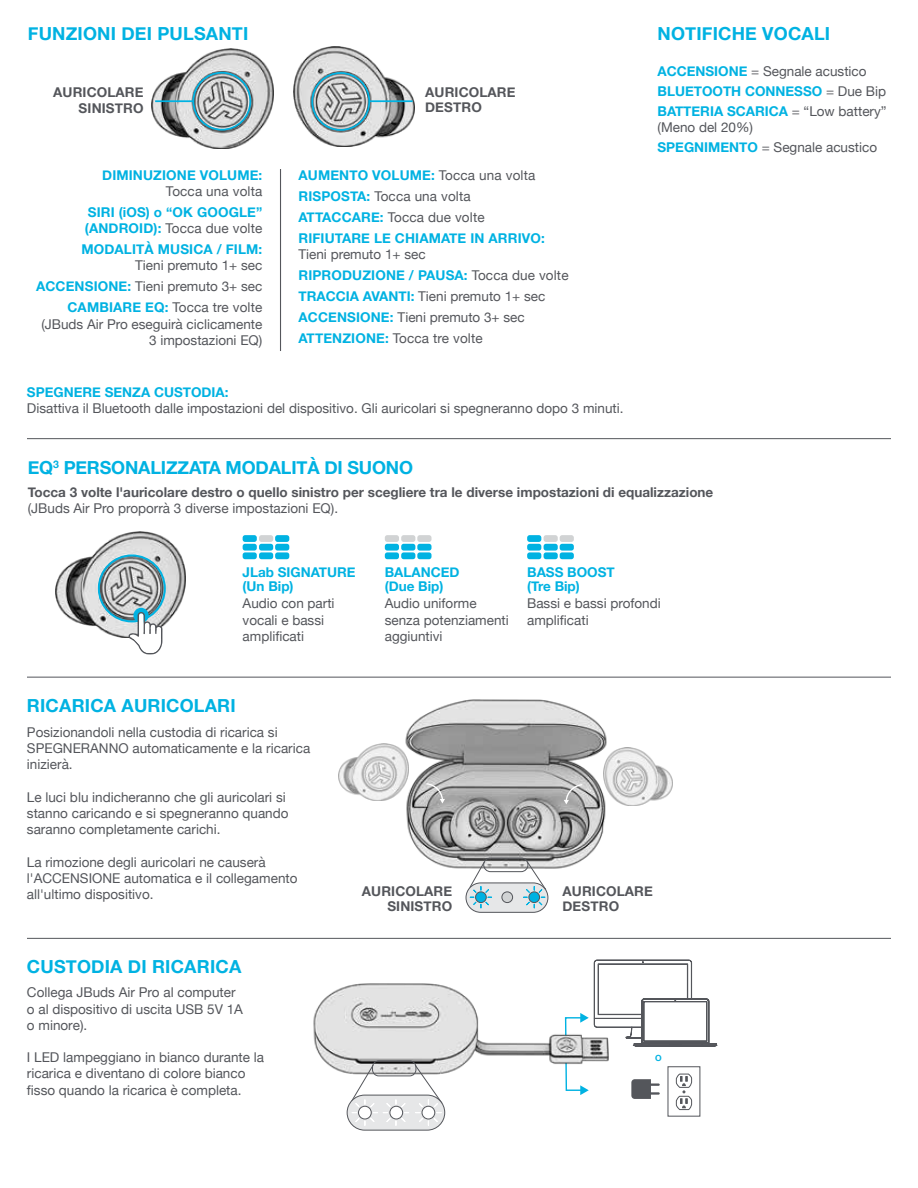
<style>
.page{position:relative;width:918px;height:1188px;background:#fff}
.page>*{position:absolute;margin:0;border:0;box-sizing:border-box;transform-origin:0 0}
.t1{font:700 18px "Helvetica Neue";letter-spacing:.01em;color:#00b2e2}
.t2{font:700 18px "Helvetica Neue";letter-spacing:-.01em;color:#00b2e2}
.t3{font:13.5px/16.2px "Helvetica Neue";color:#54565b}
.t4{font:700 13.5px/21px "Helvetica Neue";color:#00b2e2}
.t5{font:700 13.5px/15.5px "Helvetica Neue";color:#54565b;text-align:right}
.t6{font:700 8.4px "Helvetica Neue";color:#00b2e2}
.s1{font-weight:400;color:#54565b}
.s2{font-weight:700;color:#00b2e2}
</style>
<div class="page">
<img style="left:152px;top:49px;width:122px;height:99px">
<img style="left:294px;top:46px;width:121px;height:100px">
<img style="left:56px;top:532px;width:130px;height:106px">
<div style="left:98px;top:554px;width:68px;height:68px;border:2px solid #00b2e2;border-radius:50%"></div>
<svg style="left:133px;top:608px;width:16px;height:15px"></svg>
<svg style="left:128px;top:612px;width:34px;height:42px"></svg>
<hr style="left:27px;top:438px;width:864px;height:1px;background:#54565b">
<hr style="left:27px;top:938px;width:864px;height:1px;background:#54565b">
<hr style="left:27px;top:677px;width:864px;height:1px;background:#54565b">
<div style="left:192px;top:72px;width:59px;height:59px;border:2px solid #00b2e2;border-radius:50%"></div>
<div style="left:311px;top:72px;width:59px;height:59px;border:2px solid #00b2e2;border-radius:50%"></div>
<hr style="left:155px;top:100px;width:38px;height:2px;background:#00b2e2">
<hr style="left:369px;top:100px;width:44px;height:2px;background:#00b2e2">
<hr style="left:280px;top:169px;width:1px;height:182px;background:#54565b">
<div style="left:668px;top:1066px;width:32px;height:51px;background:#fff;border:1px solid #54565b"></div>
<svg style="left:565px;top:959px;width:153px;height:151px"></svg>
<img style="left:313px;top:980px;width:306px;height:100px">
<div style="left:372px;top:1060px;width:44px;height:16px;border:1px solid #54565b;border-radius:6px"></div>
<svg style="left:346px;top:1064px;width:100px;height:67px"></svg>
<img style="left:622px;top:747px;width:51px;height:58px">
<img style="left:338px;top:743px;width:61px;height:57px">
<img style="left:399px;top:699px;width:223px;height:170px">
<div style="left:483px;top:858px;width:45px;height:14px;border:1px solid #54565b;border-radius:7px"></div>
<svg style="left:465px;top:861px;width:84px;height:52px"></svg>
<svg style="left:564px;top:783px;width:19px;height:21px"></svg>
<svg style="left:425px;top:782px;width:20px;height:22px"></svg>
<div style="left:243px;top:552px;width:14px;height:7px;background:#00b2e2;border-radius:3px"></div>
<div style="left:243px;top:544px;width:14px;height:7px;background:#00b2e2;border-radius:3px"></div>
<div style="left:243px;top:535px;width:14px;height:7px;background:#00b2e2;border-radius:3px"></div>
<div style="left:259px;top:552px;width:14px;height:7px;background:#00b2e2;border-radius:3px"></div>
<div style="left:259px;top:544px;width:14px;height:7px;background:#00b2e2;border-radius:3px"></div>
<div style="left:259px;top:535px;width:14px;height:7px;background:#d1d3d4;border-radius:3px"></div>
<div style="left:275px;top:552px;width:14px;height:7px;background:#00b2e2;border-radius:3px"></div>
<div style="left:275px;top:544px;width:14px;height:7px;background:#00b2e2;border-radius:3px"></div>
<div style="left:275px;top:535px;width:14px;height:7px;background:#00b2e2;border-radius:3px"></div>
<div style="left:385px;top:552px;width:14px;height:7px;background:#00b2e2;border-radius:3px"></div>
<div style="left:385px;top:544px;width:14px;height:7px;background:#00b2e2;border-radius:3px"></div>
<div style="left:385px;top:535px;width:14px;height:7px;background:#d1d3d4;border-radius:3px"></div>
<div style="left:401px;top:552px;width:14px;height:7px;background:#00b2e2;border-radius:3px"></div>
<div style="left:401px;top:544px;width:14px;height:7px;background:#00b2e2;border-radius:3px"></div>
<div style="left:401px;top:535px;width:14px;height:7px;background:#d1d3d4;border-radius:3px"></div>
<div style="left:417px;top:552px;width:15px;height:7px;background:#00b2e2;border-radius:3px"></div>
<div style="left:417px;top:544px;width:15px;height:7px;background:#00b2e2;border-radius:3px"></div>
<div style="left:417px;top:535px;width:15px;height:7px;background:#d1d3d4;border-radius:3px"></div>
<div style="left:527px;top:552px;width:14px;height:7px;background:#00b2e2;border-radius:3px"></div>
<div style="left:527px;top:544px;width:14px;height:7px;background:#00b2e2;border-radius:3px"></div>
<div style="left:527px;top:535px;width:14px;height:7px;background:#00b2e2;border-radius:3px"></div>
<div style="left:544px;top:552px;width:14px;height:7px;background:#00b2e2;border-radius:3px"></div>
<div style="left:544px;top:544px;width:14px;height:7px;background:#00b2e2;border-radius:3px"></div>
<div style="left:544px;top:535px;width:14px;height:7px;background:#d1d3d4;border-radius:3px"></div>
<div style="left:560px;top:552px;width:14px;height:7px;background:#00b2e2;border-radius:3px"></div>
<div style="left:560px;top:544px;width:14px;height:7px;background:#00b2e2;border-radius:3px"></div>
<div style="left:560px;top:535px;width:14px;height:7px;background:#d1d3d4;border-radius:3px"></div>
<h1 class="t1" style="left:28px;top:20px;width:222px">FUNZIONI DEI PULSANTI</h1>
<p class="t5" style="left:53px;top:85px;width:92px">AURICOLARE<br>SINISTRO</p>
<p class="t5" style="left:425px;top:85px;width:92px;text-align:left">AURICOLARE<br>DESTRO</p>
<p class="t4" style="left:102px;top:165px;width:162px">DIMINUZIONE VOLUME:</p>
<p class="t3" style="left:166px;top:184px;width:98px">Tocca una volta</p>
<p class="t4" style="left:85px;top:204px;width:179px;line-height:16.2px">SIRI (iOS) o “OK GOOGLE” (ANDROID): <span class="s1">Tocca due volte</span></p>
<p class="t4" style="left:81px;top:239px;width:182px">MODALITÀ MUSICA / FILM:</p>
<p class="t3" style="left:36px;top:256px;width:228px;line-height:21px;text-align:right">Tieni premuto 1+ sec<br><span class="s2">ACCENSIONE:</span> Tieni premuto 3+ sec<br><span class="s2">CAMBIARE EQ:</span> Tocca tre volte</p>
<p class="t3" style="left:41px;top:317px;width:223px;text-align:right">(JBuds Air Pro eseguirà ciclicamente<br>3 impostazioni EQ)</p>
<p class="t4" style="left:298px;top:165px;width:248px">AUMENTO VOLUME: <span class="s1">Tocca una volta<br></span>RISPOSTA: <span class="s1">Tocca una volta<br></span>ATTACCARE: <span class="s1">Tocca due volte<br></span>RIFIUTARE LE CHIAMATE IN ARRIVO:</p>
<p class="t3" style="left:298px;top:245px;width:272px;line-height:21px">Tieni premuto 1+ sec<br><span class="s2">RIPRODUZIONE / PAUSA:</span> Tocca due volte<br><span class="s2">TRACCIA AVANTI:</span> Tieni premuto 1+ sec<br><span class="s2">ACCENSIONE:</span> Tieni premuto 3+ sec<br><span class="s2">ATTENZIONE:</span> Tocca tre volte</p>
<p class="t4" style="left:27px;top:382px;width:203px">SPEGNERE SENZA CUSTODIA:</p>
<p class="t3" style="left:27px;top:401px;width:598px">Disattiva il Bluetooth dalle impostazioni del dispositivo. Gli auricolari si spegneranno dopo 3 minuti.</p>
<h1 class="t2" style="left:28px;top:454px;width:387px">EQ<sup>3</sup> PERSONALIZZATA MODALITÀ DI SUONO</h1>
<h1 class="t1" style="left:658px;top:19px;width:174px">NOTIFICHE VOCALI</h1>
<p class="t4" style="left:658px;top:62px;width:231px;line-height:20px">ACCENSIONE <span class="s1">= Segnale acustico<br></span>BLUETOOTH CONNESSO <span class="s1">= Due Bip<br></span>BATTERIA SCARICA <span class="s1">= “Low battery”</span></p>
<p class="t3" style="left:658px;top:118px;width:221px;line-height:20px">(Meno del 20%)<br><span class="s2">SPEGNIMENTO</span> = Segnale acustico</p>
<p class="t5" style="left:28px;top:485px;width:687px">Tocca 3 volte l'auricolare destro o quello sinistro per scegliere tra le diverse impostazioni di equalizzazione</p>
<p class="t3" style="left:28px;top:501px;width:312px">(JBuds Air Pro proporrà 3 diverse impostazioni EQ).</p>
<p class="t4" style="left:243px;top:566px;width:115px;line-height:14px">JLab SIGNATURE (Un Bip)</p>
<p class="t3" style="left:243px;top:596px;width:94px;line-height:16.6px">Audio con parti vocali e bassi amplificati</p>
<p class="t4" style="left:385px;top:566px;width:76px;line-height:14px">BALANCED (Due Bip)</p>
<p class="t3" style="left:385px;top:596px;width:125px;line-height:16.6px">Audio uniforme senza potenziamenti aggiuntivi</p>
<p class="t4" style="left:527px;top:566px;width:89px;line-height:14px">BASS BOOST (Tre Bip)</p>
<p class="t3" style="left:527px;top:596px;width:135px;line-height:16.6px">Bassi e bassi profondi amplificati</p>
<h1 class="t1" style="left:27px;top:692px;width:210px">RICARICA AURICOLARI</h1>
<p class="t3" style="left:27px;top:725px;width:285px">Posizionandoli nella custodia di ricarica si<br>SPEGNERANNO automaticamente e la ricarica inizierà.</p>
<p class="t3" style="left:27px;top:790px;width:263px">Le luci blu indicheranno che gli auricolari si stanno caricando e si spegneranno quando saranno completamente carichi.</p>
<p class="t3" style="left:27px;top:855px;width:272px">La rimozione degli auricolari ne causerà l'ACCENSIONE automatica e il collegamento all'ultimo dispositivo.</p>
<h1 class="t1" style="left:27px;top:952px;width:216px">CUSTODIA DI RICARICA</h1>
<p class="t5" style="left:362px;top:884px;width:92px;line-height:15px">AURICOLARE<br>SINISTRO</p>
<p class="t5" style="left:563px;top:884px;width:92px;line-height:15px;text-align:left">AURICOLARE<br>DESTRO</p>
<p class="t3" style="left:27px;top:985px;width:218px">Collega JBuds Air Pro al computer o al dispositivo di uscita USB 5V 1A o minore).</p>
<p class="t3" style="left:27px;top:1050px;width:239px">I LED lampeggiano in bianco durante la ricarica e diventano di colore bianco fisso quando la ricarica è completa.</p>
<p class="t6" style="left:655px;top:1051px;width:8px">O</p>
</div>
